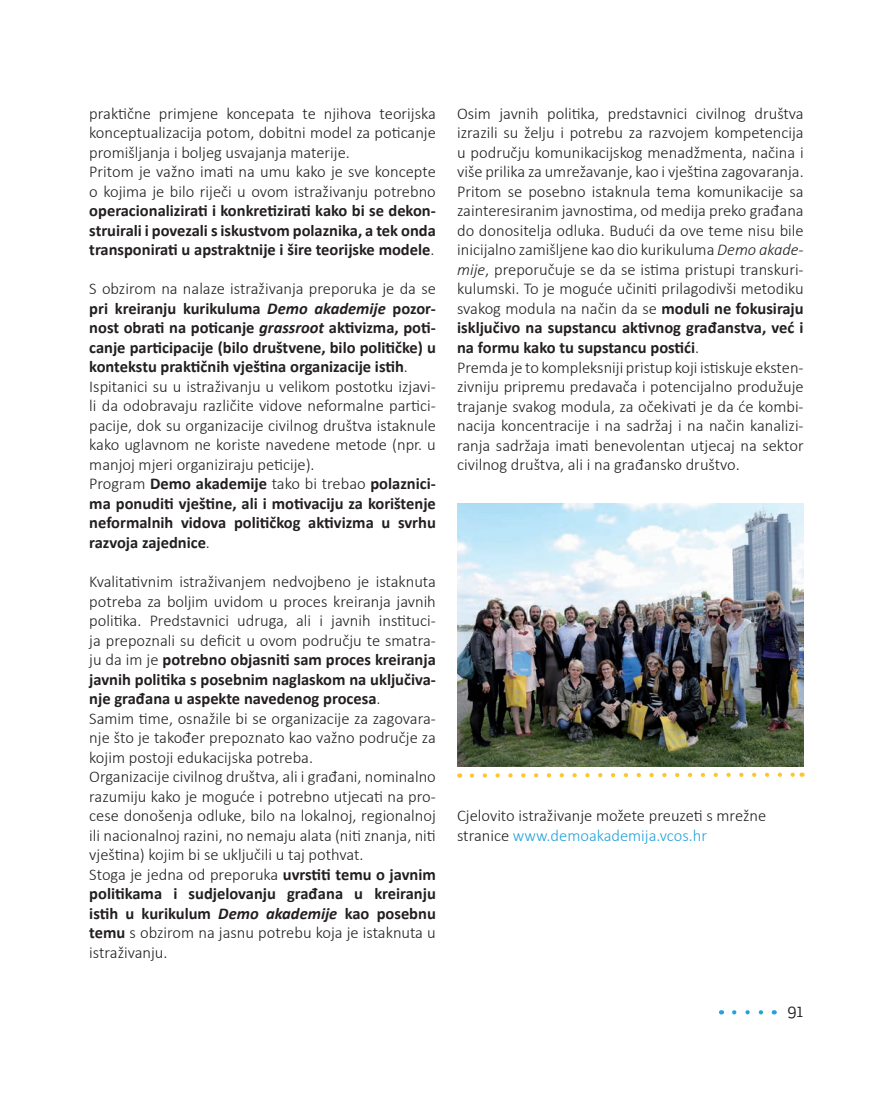
<style>
.page{position:relative;width:893px;height:1106px;background:#fff}
.page>*{position:absolute;margin:0;border:0;box-sizing:border-box;transform-origin:0 0}
.t1{font:300 18px "Adelle";color:#231f20}
.t2{font:300 16.5px/19.5px "Calibri";color:#231f20}
.t3{font:700 16.5px/19.5px "Calibri";color:#231f20;text-align:justify}
.s1{font-weight:300}
.s2{font-style:italic}
.s3{font-weight:700}
.s4{font-weight:700;font-style:italic}
.s5{color:#26a2db}
</style>
<div class="page">
<svg style="left:734px;top:1010px;width:29px;height:4px"></svg>
<img style="left:457px;top:503px;width:347px;height:263px">
<svg style="left:469px;top:772px;width:333px;height:6px"></svg>
<p class="t2" style="left:89px;top:103px;width:348px">praktične primjene koncepata te njihova teorijska konceptualizacija potom, dobitni model za poticanje promišljanja i boljeg usvajanja materije.<br>Pritom je važno imati na umu kako je sve koncepte o kojima je bilo riječi u ovom istraživanju potrebno</p>
<p class="t3" style="left:89px;top:201px;width:348px">operacionalizirati i konkretizirati kako bi se dekon&shy;struirali i povezali s iskustvom polaznika, a tek onda transponirati u apstraktnije i šire teorijske modele<span class="s1">.</span></p>
<p class="t3" style="left:89px;top:279px;width:348px;text-align:left"><span class="s1">S obzirom na nalaze istraživanja preporuka je da se </span>pri kreiranju kurikuluma <span class="s2">Demo akademije</span> pozor&shy;nost obrati na poticanje <span class="s2">grassroot</span> aktivizma, poti&shy;canje participacije (bilo društvene, bilo političke) u kontekstu praktičnih vještina organizacije istih<span class="s1">.<br>Ispitanici su u istraživanju u velikom postotku izjavi&shy;li da odobravaju različite vidove neformalne partici&shy;pacije, dok su organizacije civilnog društva istaknule kako uglavnom ne koriste navedene metode (npr. u manjoj mjeri organiziraju peticije).<br>Program</span> Demo akademije <span class="s1">tako bi trebao</span> polaznici&shy;ma ponuditi vještine, ali i motivaciju za korištenje neformalnih vidova političkog aktivizma u svrhu razvoja zajednice<span class="s1">.</span></p>
<p class="t2" style="left:89px;top:571px;width:348px">Kvalitativnim istraživanjem nedvojbeno je istaknuta potreba za boljim uvidom u proces kreiranja javnih politika. Predstavnici udruga, ali i javnih instituci&shy;ja prepoznali su deficit u ovom području te smatra&shy;ju da im je <span class="s3">potrebno objasniti sam proces kreiranja javnih politika s posebnim naglaskom na uključiva&shy;nje građana u aspekte navedenog procesa</span>.<br>Samim time, osnažile bi se organizacije za zagovara&shy;nje što je također prepoznato kao važno područje za kojim postoji edukacijska potreba.<br>Organizacije civilnog društva, ali i građani, nominalno razumiju kako je moguće i potrebno utjecati na pro&shy;cese donošenja odluke, bilo na lokalnoj, regionalnoj ili nacionalnoj razini, no nemaju alata (niti znanja, niti vještina) kojim bi se uključili u taj pothvat.<br>Stoga je jedna od preporuka <span class="s3">uvrstiti temu o javnim politikama i sudjelovanju građana u kreiranju istih u kurikulum</span> <span class="s4">Demo akademije</span> <span class="s3">kao posebnu temu</span> s obzirom na jasnu potrebu koja je istaknuta u istraživanju.</p>
<p class="t2" style="left:457px;top:103px;width:348px">Osim javnih politika, predstavnici civilnog društva izrazili su želju i potrebu za razvojem kompetencija u području komunikacijskog menadžmenta, načina i više prilika za umrežavanje, kao i vještina zagovaranja.<br>Pritom se posebno istaknula tema komunikacije sa zainteresiranim javnostima, od medija preko građana do donositelja odluka. Budući da ove teme nisu bile inicijalno zamišljene kao dio kurikuluma <span class="s2">Demo akade&shy;mije</span>, preporučuje se da se istima pristupi transkuri&shy;kulumski. To je moguće učiniti prilagodivši metodiku svakog modula na način da se <span class="s3">moduli ne fokusiraju isključivo na supstancu aktivnog građanstva, već i na formu kako tu supstancu postići</span>.<br>Premda je to kompleksniji pristup koji istiskuje eksten&shy;zivniju pripremu predavača i potencijalno produžuje trajanje svakog modula, za očekivati je da će kombi&shy;nacija koncentracije i na sadržaj i na način kanalizi&shy;ranja sadržaja imati benevolentan utjecaj na sektor civilnog društva, ali i na građansko društvo.</p>
<p class="t2" style="left:457px;top:805px;width:311px">Cjelovito istraživanje možete preuzeti s mrežne stranice <span class="s5">www.demoakademija.vcos.hr</span></p>
<p class="t1" style="left:787px;top:999px;width:18px">91</p>
</div>
